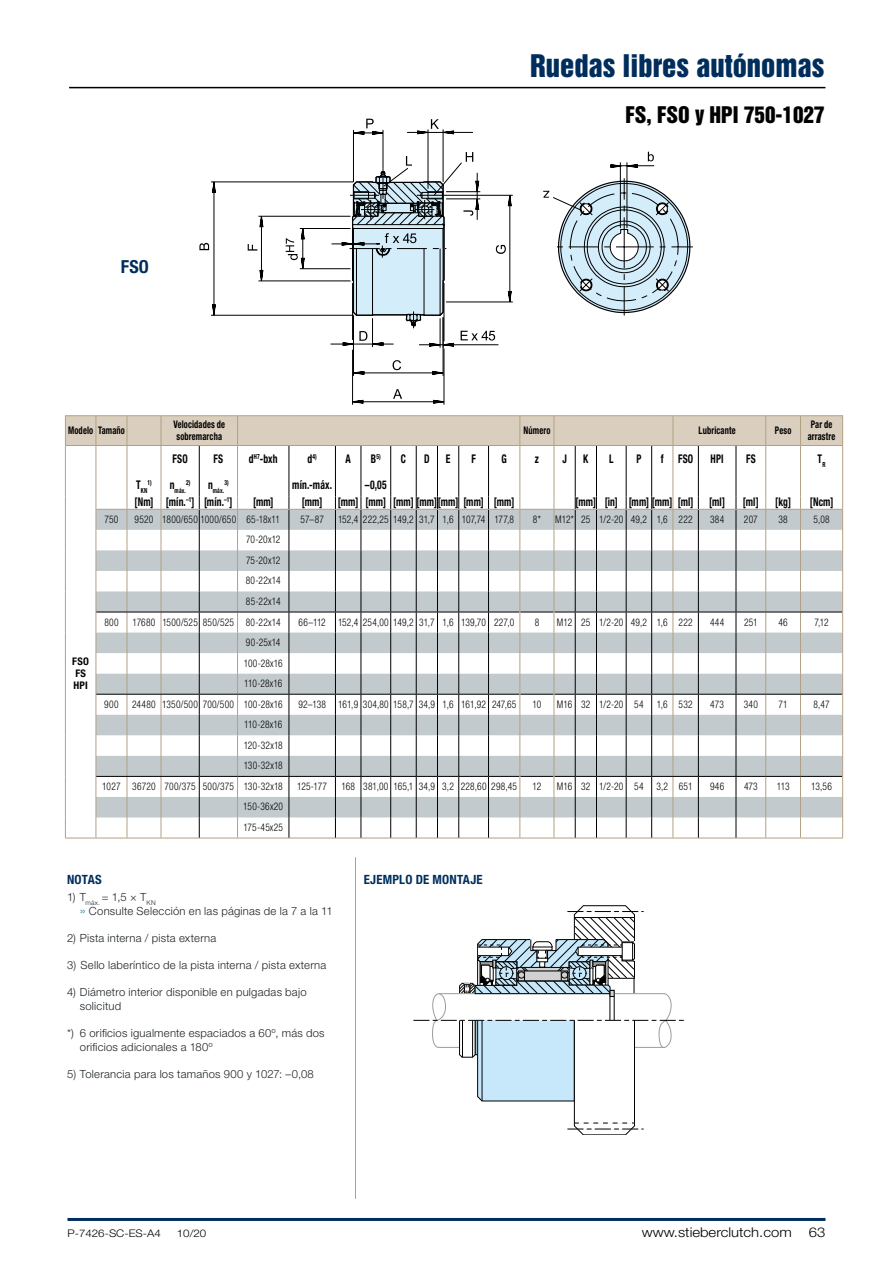
<style>
.page{position:relative;width:893px;height:1263px;background:#fff}
.page>*{position:absolute;margin:0;border:0;box-sizing:border-box;transform-origin:0 0}
.t1{font:28.5px "Helvetica Inserat LT Std";color:#002e5c}
.t2{font:21px "Helvetica Inserat LT Std";color:#000}
.t3{font:700 condensed 18px "Helvetica Neue LT Std";color:#002e5c}
.t4{font:300 13.5px "Helvetica Neue LT Std";color:#000;scale:1.1 1}
.t5{font:700 condensed 12.75px "Helvetica Neue LT Std";letter-spacing:.02em;color:#002e5c}
.t6{font:700 condensed 12px "Helvetica Neue LT Std";letter-spacing:.015em;color:#000;scale:.8 1}
.t7{font:300 11.25px/14.2px "Helvetica Neue LT Std";letter-spacing:.02em;color:#1f2427}
.t8{font:300 condensed 10.5px/20.5px "Helvetica Neue LT Std";letter-spacing:.02em;color:#000;scale:.9 1}
.t9{font:700 condensed 10.5px/12px "Helvetica Neue LT Std";letter-spacing:.02em;color:#000;scale:.8 1}
.t10{font:300 10.5px "Helvetica Neue LT Std";color:#000;scale:1.1 1}
.t11{font:700 condensed 10.5px/12px "Helvetica Neue LT Std";letter-spacing:.02em;color:#000}
.t12{font:700 condensed 7.05px "Helvetica Neue LT Std";letter-spacing:.025em;color:#000;scale:.8 1}
.s1{font-weight:400;font-size:12.75px;color:#5693b4}
</style>
<div class="page">
<hr style="left:69px;top:87px;width:756px;height:1px;background:#000">
<svg style="left:413px;top:905px;width:271px;height:230px"></svg>
<hr style="left:352px;top:350px;width:1px;height:55px;background:#000">
<hr style="left:444px;top:348px;width:1px;height:57px;background:#000">
<svg style="left:432px;top:399px;width:13px;height:5px"></svg>
<hr style="left:353px;top:401px;width:91px;height:1px;background:#000">
<svg style="left:352px;top:399px;width:12px;height:5px"></svg>
<svg style="left:212px;top:181px;width:4px;height:12px"></svg>
<hr style="left:214px;top:182px;width:1px;height:133px;background:#000">
<svg style="left:212px;top:304px;width:4px;height:11px"></svg>
<hr style="left:211px;top:182px;width:142px;height:1px;background:#000">
<hr style="left:211px;top:315px;width:142px;height:1px;background:#000">
<hr style="left:446px;top:302px;width:67px;height:1px;background:#000">
<hr style="left:446px;top:195px;width:67px;height:1px;background:#000">
<svg style="left:199px;top:243px;width:10px;height:7px"></svg>
<svg style="left:393px;top:389px;width:9px;height:10px"></svg>
<svg style="left:248px;top:119px;width:264px;height:259px"></svg>
<svg style="left:543px;top:152px;width:150px;height:164px"></svg>
<hr style="left:68px;top:1218px;width:757px;height:3px;background:#002e5c">
<hr style="left:355px;top:857px;width:1px;height:342px;background:#b2a085">
<svg style="left:65px;top:415px;width:778px;height:424px"></svg>
<h3 class="t3" style="left:121px;top:256px;width:30px">FSO</h3>
<h1 class="t1" style="left:530px;top:49px;width:296px">Ruedas libres autónomas</h1>
<h2 class="t2" style="left:626px;top:103px;width:200px">FS, FSO y HPI 750-1027</h2>
<p class="t9" style="left:68px;top:424px;width:73px">Modelo Tamaño</p>
<p class="t9" style="left:173px;top:418px;width:66px">Velocidades de sobremarcha</p>
<p class="t9" style="left:523px;top:424px;width:35px">Número</p>
<p class="t9" style="left:699px;top:424px;width:48px">Lubricante</p>
<p class="t9" style="left:775px;top:424px;width:22px">Peso</p>
<p class="t9" style="left:808px;top:418px;width:36px">Par de arrastre</p>
<p class="t6" style="left:173px;top:451px;width:20px">FSO</p>
<p class="t6" style="left:214px;top:451px;width:14px">FS</p>
<p class="t6" style="left:249px;top:451px;width:37px">d<sup>H7</sup>-bxh</p>
<p class="t6" style="left:307px;top:451px;width:56px">d<sup>4)</sup> A</p>
<p class="t6" style="left:371px;top:451px;width:46px">B<sup>5)</sup> C</p>
<p class="t6" style="left:424px;top:451px;width:8px">D</p>
<p class="t6" style="left:446px;top:451px;width:7px">E</p>
<p class="t6" style="left:471px;top:451px;width:7px">F</p>
<p class="t6" style="left:502px;top:451px;width:8px">G</p>
<p class="t6" style="left:535px;top:451px;width:7px">z</p>
<p class="t6" style="left:562px;top:451px;width:7px">J</p>
<p class="t6" style="left:583px;top:451px;width:8px">K</p>
<p class="t6" style="left:609px;top:451px;width:7px">L</p>
<p class="t6" style="left:636px;top:451px;width:8px">P</p>
<p class="t6" style="left:661px;top:451px;width:42px">f FSO</p>
<p class="t6" style="left:711px;top:451px;width:18px">HPI</p>
<p class="t6" style="left:746px;top:451px;width:14px">FS</p>
<p class="t6" style="left:818px;top:451px;width:11px">T<sub>R</sub></p>
<p class="t12" style="left:136px;top:486px;width:112px"><sup>T</sup>KN1) <sup>n</sup>máx.2) <sup>n</sup>máx.</p>
<p class="t12" style="left:224px;top:478px;width:7px">3)</p>
<p class="t6" style="left:292px;top:477px;width:51px">mín.-máx.</p>
<p class="t6" style="left:365px;top:477px;width:29px">–0,05</p>
<p class="t6" style="left:134px;top:495px;width:124px">[Nm] [mín.<sup>–1</sup>] [mín.<sup>–1</sup>]</p>
<p class="t6" style="left:253px;top:495px;width:27px">[mm]</p>
<p class="t6" style="left:302px;top:495px;width:27px">[mm]</p>
<p class="t6" style="left:338px;top:495px;width:222px">[mm] [mm] [mm] [mm][mm] [mm] [mm]</p>
<p class="t6" style="left:576px;top:495px;width:149px">[mm] [in] [mm] [mm] [ml]</p>
<p class="t6" style="left:709px;top:495px;width:21px">[ml]</p>
<p class="t6" style="left:743px;top:495px;width:21px">[ml]</p>
<p class="t6" style="left:775px;top:495px;width:21px">[kg]</p>
<p class="t6" style="left:810px;top:495px;width:31px">[Ncm]</p>
<p class="t11" style="left:72px;top:655px;width:18px">FSO<br>FS<br>HPI</p>
<p class="t8" style="left:104px;top:509px;width:17px">750</p>
<p class="t8" style="left:135px;top:509px;width:163px">9520 1800/650 1000/650 65-18x11</p>
<p class="t8" style="left:300px;top:509px;width:28px">57–87</p>
<p class="t8" style="left:338px;top:509px;width:197px">152,4 222,25 149,2 31,7 1,6 107,74 177,8</p>
<p class="t8" style="left:533px;top:509px;width:10px">8*</p>
<p class="t8" style="left:555px;top:509px;width:154px">M12* 25 1/2-20 49,2 1,6 222</p>
<p class="t8" style="left:710px;top:509px;width:17px">384</p>
<p class="t8" style="left:744px;top:509px;width:17px">207</p>
<p class="t8" style="left:778px;top:509px;width:12px">38</p>
<p class="t8" style="left:813px;top:509px;width:20px">5,08</p>
<p class="t8" style="left:246px;top:529px;width:40px;text-align:justify">70-20x12<br>75-20x12<br>80-22x14<br>85-22x14</p>
<p class="t8" style="left:104px;top:611px;width:17px">800</p>
<p class="t8" style="left:132px;top:611px;width:166px">17680 1500/525 850/525 80-22x14</p>
<p class="t8" style="left:299px;top:611px;width:241px">66–112 152,4 254,00 149,2 31,7 1,6 139,70 227,0</p>
<p class="t8" style="left:535px;top:611px;width:7px">8</p>
<p class="t8" style="left:557px;top:611px;width:152px">M12 25 1/2-20 49,2 1,6 222</p>
<p class="t8" style="left:710px;top:611px;width:17px">444</p>
<p class="t8" style="left:744px;top:611px;width:17px">251</p>
<p class="t8" style="left:778px;top:611px;width:12px">46</p>
<p class="t8" style="left:814px;top:611px;width:17px">7,12</p>
<p class="t8" style="left:244px;top:632px;width:45px">90-25x14<br>100-28x16<br>110-28x16</p>
<p class="t8" style="left:104px;top:694px;width:17px">900</p>
<p class="t8" style="left:132px;top:694px;width:169px">24480 1350/500 700/500 100-28x16</p>
<p class="t8" style="left:298px;top:694px;width:244px">92–138 161,9 304,80 158,7 34,9 1,6 161,92 247,65</p>
<p class="t8" style="left:532px;top:694px;width:11px">10</p>
<p class="t8" style="left:557px;top:694px;width:98px">M16 32 1/2-20 54</p>
<p class="t8" style="left:657px;top:694px;width:41px">1,6 532</p>
<p class="t8" style="left:710px;top:694px;width:17px">473</p>
<p class="t8" style="left:744px;top:694px;width:17px">340</p>
<p class="t8" style="left:779px;top:694px;width:12px">71</p>
<p class="t8" style="left:814px;top:694px;width:19px">8,47</p>
<p class="t8" style="left:102px;top:714px;width:202px;text-align:right">110-28x16<br>120-32x18<br>130-32x18<br>1027 36720 700/375 500/375 130-32x18</p>
<p class="t8" style="left:297px;top:776px;width:35px">125-177</p>
<p class="t8" style="left:341px;top:776px;width:197px">168 381,00 165,1 34,9 3,2 228,60 298,45</p>
<p class="t8" style="left:533px;top:776px;width:11px">12</p>
<p class="t8" style="left:557px;top:776px;width:152px">M16 32 1/2-20 54 3,2 651</p>
<p class="t8" style="left:710px;top:776px;width:17px">946</p>
<p class="t8" style="left:744px;top:776px;width:17px">473</p>
<p class="t8" style="left:777px;top:776px;width:16px">113</p>
<p class="t8" style="left:811px;top:776px;width:24px">13,56</p>
<p class="t8" style="left:243px;top:796px;width:46px">150-36x20<br>175-45x25</p>
<p class="t5" style="left:67px;top:871px;width:36px">NOTAS</p>
<p class="t5" style="left:364px;top:871px;width:120px">EJEMPLO DE MONTAJE</p>
<p class="t7" style="left:80px;top:890px;width:254px;line-height:13.5px;text-indent:-13px">1) T<sub>máx.</sub> = 1,5 × T<sub>KN<br></sub><span class="s1">»</span> Consulte Selección en las páginas de la 7 a la 11</p>
<p class="t7" style="left:67px;top:930px;width:151px">2) Pista interna / pista externa</p>
<p class="t7" style="left:67px;top:957px;width:261px">3) Sello laberíntico de la pista interna / pista externa</p>
<p class="t7" style="left:80px;top:984px;width:228px;text-indent:-13px">4) Diámetro interior disponible en pulgadas bajo solicitud</p>
<p class="t7" style="left:80px;top:1026px;width:246px;text-indent:-13px">*) 6 orificios igualmente espaciados a 60º, más dos orificios adicionales a 180º</p>
<p class="t7" style="left:67px;top:1067px;width:248px">5) Tolerancia para los tamaños 900 y 1027: –0,08</p>
<p class="t10" style="left:68px;top:1226px;width:86px">P-7426-SC-ES-A4</p>
<p class="t10" style="left:177px;top:1226px;width:28px">10/20</p>
<p class="t4" style="left:642px;top:1223px;width:138px">www.stieberclutch.com</p>
<p class="t4" style="left:809px;top:1223px;width:17px">63</p>
</div>
